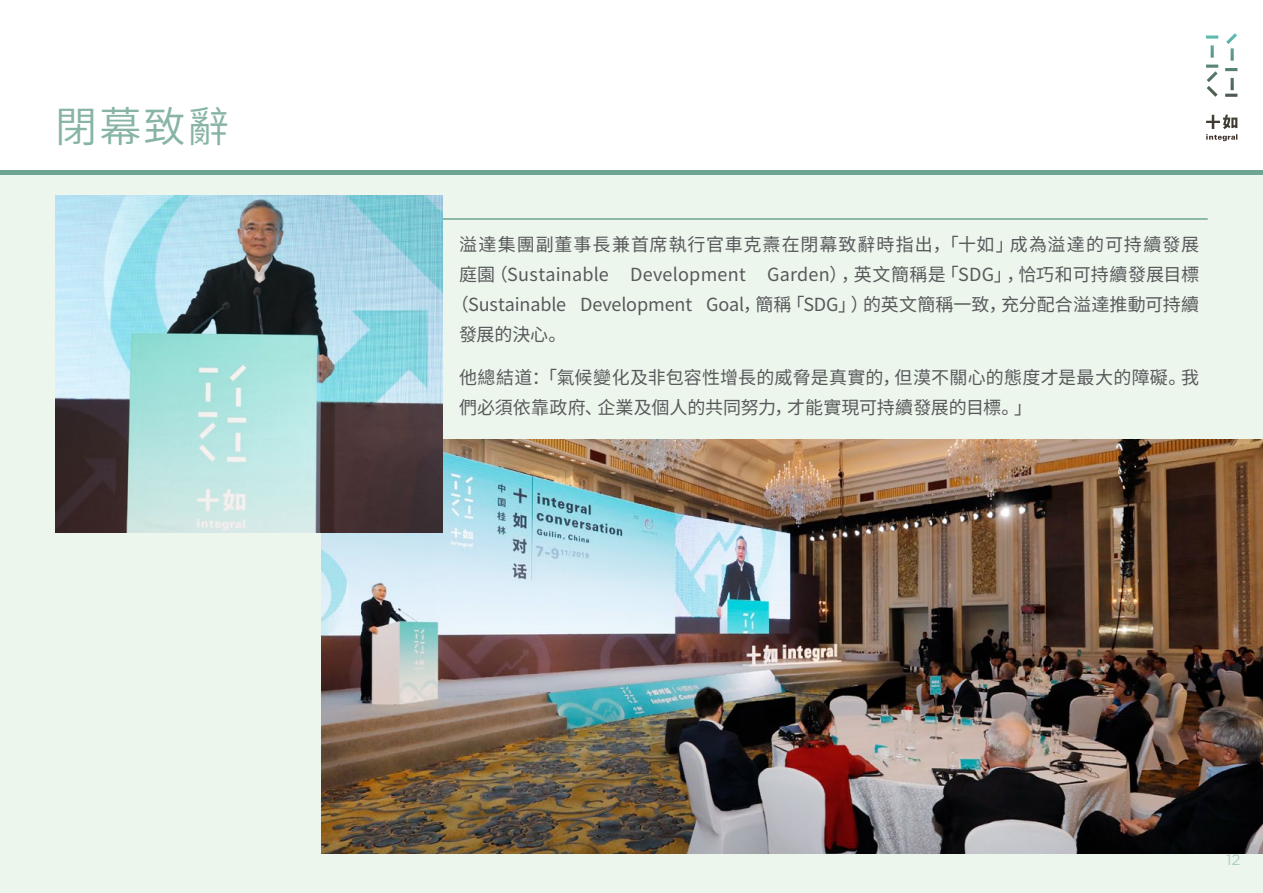
<style>
.page{position:relative;width:1263px;height:893px;background:#edf6ed}
.page>*{position:absolute;margin:0;border:0;box-sizing:border-box;transform-origin:0 0}
.t1{font:600 42px "Noto Sans CJ Ksc";color:#87b4a4}
.t2{font:18px/30px "Source Han Sans CN";letter-spacing:.01em;color:#58595b}
.t3{font:18px "Source Han Sans CN";letter-spacing:.055em;color:#58595b}
.t4{font:15px "Gotham";color:#afcdc1}
</style>
<div class="page">
<div style="left:0;top:0;width:1263px;height:170px;background:#fff"></div>
<svg style="left:1206px;top:33px;width:31px;height:108px"></svg>
<div style="left:0;top:170px;width:1263px;height:5px;background:#6ea592"></div>
<img style="left:321px;top:439px;width:942px;height:414px">
<hr style="left:395px;top:218px;width:813px;height:2px;background:#6ea592">
<img style="left:55px;top:196px;width:387px;height:336px">
<h1 class="t1" style="left:55px;top:103px;width:176px">閉幕致辭</h1>
<p class="t3" style="left:459px;top:234px;width:741px">溢達集團副董事長兼首席執行官車克燾在閉幕致辭時指出，「十如」成為溢達的可持續發展</p>
<p class="t2" style="left:459px;top:260px;width:741px">庭園（Sustainable Development Garden），英文簡稱是「SDG」，恰巧和可持續發展目標</p>
<p class="t2" style="left:451px;top:290px;width:750px">（Sustainable Development Goal，簡稱「SDG」）的英文簡稱一致，充分配合溢達推動可持續</p>
<p class="t2" style="left:459px;top:320px;width:109px">發展的決心。</p>
<p class="t2" style="left:459px;top:363px;width:741px">他總結道：「氣候變化及非包容性增長的威脅是真實的，但漠不關心的態度才是最大的障礙。我們必須依靠政府、企業及個人的共同努力，才能實現可持續發展的目標。」</p>
<p class="t4" style="left:1226px;top:850px;width:16px">12</p>
</div>
